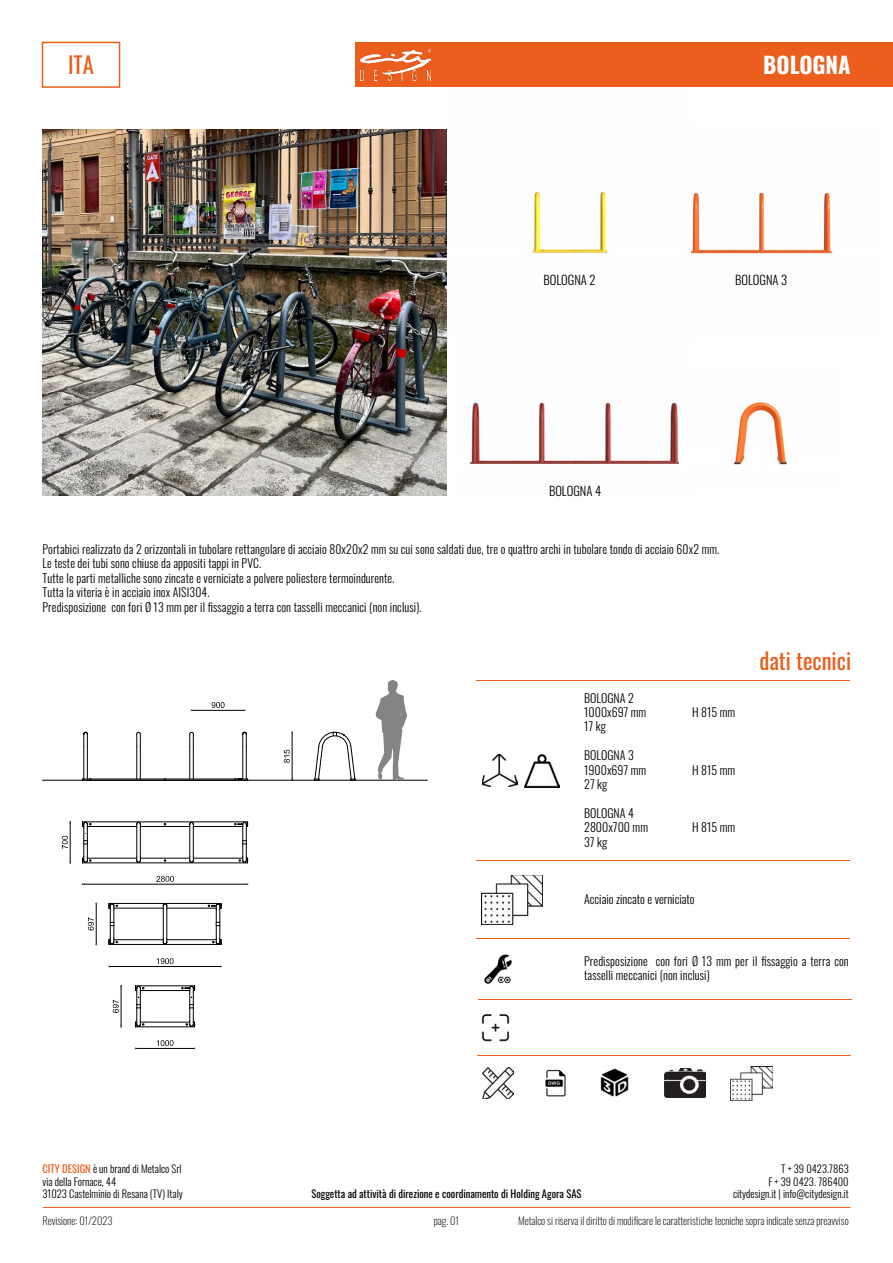
<style>
.page{position:relative;width:893px;height:1263px;background:#fff}
.page>*{position:absolute;margin:0;border:0;box-sizing:border-box;transform-origin:0 0}
.t1{font:22.5px "Oswald";color:#eb5e1d}
.t2{font:700 22.5px "Oswald";color:#fff}
.t3{font:300 12.6px "Oswald";color:#000}
.t4{font:300 12px/14.4px "Oswald";letter-spacing:.01em;color:#000}
.t5{font:300 10.5px/12.6px "Oswald";color:#000;text-align:right}
.t6{font:200 10.5px "Oswald";color:#000}
.t7{font:10.5px "Oswald";color:#000}
.s1{font-weight:400;color:#eb5e1c}
</style>
<div class="page">
<div style="left:355px;top:42px;width:538px;height:45px;background:#eb5e1d"></div>
<hr style="left:43px;top:780px;width:384px;height:1px;background:#000">
<svg style="left:376px;top:680px;width:31px;height:100px"></svg>
<svg style="left:314px;top:732px;width:42px;height:49px"></svg>
<hr style="left:246px;top:747px;width:1px;height:32px;background:#000">
<hr style="left:242px;top:747px;width:1px;height:32px;background:#000">
<hr style="left:193px;top:747px;width:1px;height:32px;background:#000">
<hr style="left:190px;top:747px;width:1px;height:32px;background:#000">
<svg style="left:190px;top:732px;width:4px;height:15px"></svg>
<hr style="left:87px;top:747px;width:1px;height:32px;background:#000">
<hr style="left:84px;top:747px;width:1px;height:32px;background:#000">
<hr style="left:140px;top:747px;width:1px;height:32px;background:#000">
<hr style="left:137px;top:747px;width:1px;height:32px;background:#000">
<svg style="left:137px;top:732px;width:4px;height:15px"></svg>
<svg style="left:242px;top:731px;width:5px;height:16px"></svg>
<svg style="left:84px;top:732px;width:4px;height:15px"></svg>
<hr style="left:83px;top:779px;width:164px;height:1px;background:#000">
<hr style="left:83px;top:822px;width:164px;height:1px;background:#000">
<hr style="left:193px;top:826px;width:50px;height:1px;background:#000">
<hr style="left:140px;top:826px;width:50px;height:1px;background:#000">
<hr style="left:87px;top:826px;width:50px;height:1px;background:#000">
<hr style="left:193px;top:858px;width:50px;height:1px;background:#000">
<hr style="left:140px;top:858px;width:50px;height:1px;background:#000">
<hr style="left:87px;top:858px;width:50px;height:1px;background:#000">
<hr style="left:83px;top:863px;width:164px;height:1px;background:#000">
<svg style="left:235px;top:822px;width:13px;height:42px"></svg>
<svg style="left:189px;top:822px;width:5px;height:41px"></svg>
<svg style="left:82px;top:822px;width:9px;height:42px"></svg>
<svg style="left:137px;top:822px;width:4px;height:41px"></svg>
<hr style="left:109px;top:903px;width:112px;height:1px;background:#000">
<hr style="left:167px;top:908px;width:49px;height:1px;background:#000">
<hr style="left:114px;top:908px;width:49px;height:1px;background:#000">
<hr style="left:167px;top:939px;width:49px;height:1px;background:#000">
<hr style="left:114px;top:939px;width:49px;height:1px;background:#000">
<hr style="left:109px;top:944px;width:112px;height:1px;background:#000">
<svg style="left:109px;top:903px;width:9px;height:42px"></svg>
<svg style="left:208px;top:903px;width:14px;height:42px"></svg>
<svg style="left:163px;top:903px;width:5px;height:41px"></svg>
<hr style="left:136px;top:985px;width:58px;height:1px;background:#000">
<hr style="left:140px;top:990px;width:50px;height:1px;background:#000">
<hr style="left:140px;top:1022px;width:50px;height:1px;background:#000">
<hr style="left:136px;top:1026px;width:58px;height:1px;background:#000">
<svg style="left:181px;top:986px;width:14px;height:42px"></svg>
<svg style="left:135px;top:986px;width:9px;height:42px"></svg>
<hr style="left:84px;top:884px;width:162px;height:1px;background:#000">
<svg style="left:156px;top:876px;width:18px;height:6px"></svg>
<hr style="left:111px;top:966px;width:108px;height:1px;background:#000">
<svg style="left:157px;top:958px;width:17px;height:6px"></svg>
<hr style="left:137px;top:1048px;width:56px;height:1px;background:#000">
<svg style="left:157px;top:1040px;width:17px;height:6px"></svg>
<hr style="left:292px;top:734px;width:1px;height:44px;background:#000">
<svg style="left:284px;top:749px;width:6px;height:14px"></svg>
<hr style="left:193px;top:710px;width:50px;height:1px;background:#000">
<svg style="left:211px;top:702px;width:14px;height:6px"></svg>
<hr style="left:70px;top:823px;width:1px;height:38px;background:#000">
<svg style="left:62px;top:836px;width:6px;height:13px"></svg>
<hr style="left:96px;top:905px;width:1px;height:38px;background:#000">
<svg style="left:88px;top:917px;width:6px;height:13px"></svg>
<hr style="left:121px;top:987px;width:1px;height:38px;background:#000">
<svg style="left:113px;top:1000px;width:6px;height:13px"></svg>
<hr style="left:43px;top:1207px;width:807px;height:1px;background:#eb5e1d">
<div style="left:42px;top:42px;width:78px;height:46px;border:2px solid #eb5e1d"></div>
<img style="left:360px;top:49px;width:70px;height:31px">
<img style="left:43px;top:130px;width:403px;height:365px">
<img style="left:532px;top:191px;width:76px;height:63px">
<img style="left:469px;top:402px;width:210px;height:62px">
<img style="left:731px;top:401px;width:56px;height:64px">
<img style="left:690px;top:192px;width:147px;height:62px">
<hr style="left:477px;top:680px;width:373px;height:1px;background:#eb5e1d">
<img style="left:524px;top:755px;width:36px;height:32px">
<img style="left:482px;top:754px;width:35px;height:33px">
<img style="left:484px;top:954px;width:28px;height:30px">
<hr style="left:477px;top:938px;width:373px;height:1px;background:#eb5e1d">
<hr style="left:477px;top:861px;width:373px;height:1px;background:#eb5e1d">
<img style="left:482px;top:875px;width:60px;height:49px">
<img style="left:481px;top:1014px;width:29px;height:28px">
<hr style="left:478px;top:999px;width:374px;height:1px;background:#eb5e1d">
<hr style="left:478px;top:1055px;width:373px;height:1px;background:#eb5e1d">
<img style="left:545px;top:1069px;width:21px;height:28px">
<img style="left:600px;top:1068px;width:29px;height:29px">
<img style="left:664px;top:1069px;width:42px;height:28px">
<img style="left:483px;top:1068px;width:31px;height:30px">
<img style="left:731px;top:1066px;width:41px;height:34px">
<h1 class="t1" style="left:68px;top:44px;width:27px">ITA</h1>
<h1 class="t2" style="left:763px;top:44px;width:89px">BOLOGNA</h1>
<p class="t3" style="left:543px;top:269px;width:54px">BOLOGNA 2</p>
<p class="t3" style="left:735px;top:269px;width:54px">BOLOGNA 3</p>
<p class="t3" style="left:549px;top:479px;width:54px">BOLOGNA 4</p>
<p class="t4" style="left:43px;top:541px;width:678px">Portabici realizzato da 2 orizzontali in tubolare rettangolare di acciaio 80x20x2 mm su cui sono saldati due, tre o quattro archi in tubolare tondo di acciaio 60x2 mm.<br>Le teste dei tubi sono chiuse da appositi tappi in PVC.<br>Tutte le parti metalliche sono zincate e verniciate a polvere poliestere termoindurente.<br>Tutta la viteria è in acciaio inox AISI304.<br>Predisposizione con fori Ø 13 mm per il fissaggio a terra con tasselli meccanici (non inclusi).</p>
<p class="t4" style="left:584px;top:689px;width:64px">BOLOGNA 2<br>1000x697 mm</p>
<p class="t4" style="left:584px;top:718px;width:23px">17 kg</p>
<p class="t4" style="left:584px;top:747px;width:63px">BOLOGNA 3<br>1900x697 mm</p>
<p class="t4" style="left:584px;top:776px;width:25px">27 kg</p>
<p class="t4" style="left:584px;top:804px;width:65px">BOLOGNA 4<br>2800x700 mm</p>
<p class="t4" style="left:584px;top:833px;width:25px">37 kg</p>
<p class="t4" style="left:692px;top:704px;width:45px">H 815 mm</p>
<p class="t4" style="left:692px;top:761px;width:45px">H 815 mm</p>
<p class="t4" style="left:692px;top:819px;width:45px">H 815 mm</p>
<p class="t4" style="left:584px;top:890px;width:112px">Acciaio zincato e verniciato</p>
<h1 class="t1" style="left:759px;top:641px;width:93px">dati tecnici</h1>
<p class="t4" style="left:584px;top:952px;width:266px">Predisposizione con fori Ø 13 mm per il fissaggio a terra con tasselli meccanici (non inclusi)</p>
<p class="t5" style="left:43px;top:1161px;width:142px;text-align:left"><span class="s1">CITY DESIGN</span> è un brand di Metalco Srl via della Fornace, 44<br>31023 Castelminio di Resana (TV) Italy</p>
<p class="t6" style="left:43px;top:1211px;width:72px">Revisione: 01/2023</p>
<p class="t6" style="left:518px;top:1211px;width:332px">Metalco si riserva il diritto di modificare le caratteristiche tecniche sopra indicate senza preavviso</p>
<p class="t5" style="left:733px;top:1161px;width:117px">T + 39 0423.7863<br>F + 39 0423. 786400 citydesign.it | info@citydesign.it</p>
<p class="t7" style="left:311px;top:1185px;width:271px">Soggetta ad attività di direzione e coordinamento di Holding Agora SAS</p>
<p class="t6" style="left:434px;top:1211px;width:27px">pag. 01</p>
</div>
